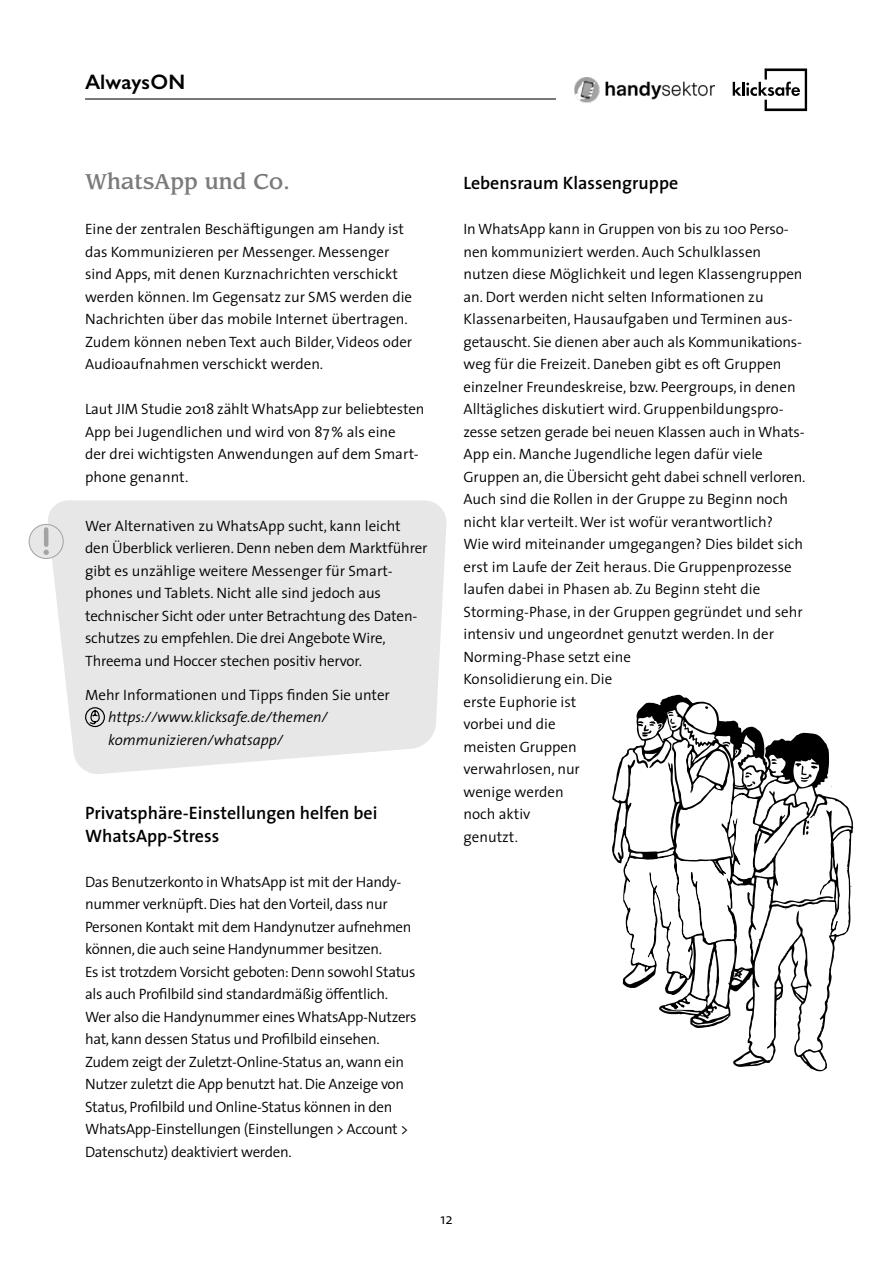
<style>
.page{position:relative;width:893px;height:1263px;background:#fff}
.page>*{position:absolute;margin:0;border:0;box-sizing:border-box;transform-origin:0 0}
.t1{font:500 21px "Leawood";color:#7b7b7a}
.t2{font:600 21px "Gill Sans";color:#000}
.t3{font:600 18px/22.5px "The Sans";color:#000}
.t4{font:300 15px/22.5px "The Sans";color:#000}
.t5{font:300 15px/22.5px "The Sans";letter-spacing:-.02em;color:#000}
.t6{font:italic 300 15px/22.5px "The Sans";color:#000}
</style>
<div class="page">
<svg style="left:48px;top:500px;width:399px;height:274px;background:#e9e9e9"></svg>
<div style="left:85px;top:707px;width:20px;height:20px;border:1px solid #000;border-radius:50%"></div>
<svg style="left:89px;top:709px;width:11px;height:16px"></svg>
<svg style="left:614px;top:701px;width:238px;height:369px"></svg>
<div style="left:29px;top:524px;width:34px;height:34px;background:#e7e7e7;border-radius:50%"></div>
<div style="left:29px;top:524px;width:35px;height:35px;border:1px solid #a3a3a3;border-radius:50%"></div>
<hr style="left:44px;top:529px;width:4px;height:16px;background:#a3a3a3">
<hr style="left:85px;top:98px;width:471px;height:2px;background:#000">
<img style="left:575px;top:77px;width:139px;height:26px">
<svg style="left:733px;top:68px;width:74px;height:43px"></svg>
<h1 class="t2" style="left:85px;top:70px;width:102px">Always ON</h1>
<h1 class="t1" style="left:85px;top:169px;width:207px">WhatsApp und Co.</h1>
<p class="t4" style="left:85px;top:217px;width:329px">Eine der zentralen Beschäftigungen am Handy ist das Kommunizieren per Messenger. Messenger sind Apps, mit denen Kurznachrichten verschickt werden können. Im Gegensatz zur SMS werden die Nachrichten über das mobile Internet übertragen.<br>Zudem können neben Text auch Bilder, Videos oder Audioaufnahmen verschickt werden.</p>
<p class="t4" style="left:85px;top:397px;width:341px">Laut JIM Studie 2018 zählt WhatsApp zur beliebtesten App bei Jugendlichen und wird von 87% als eine<br>der drei wichtigsten Anwendungen auf dem Smart&shy;phone genannt.</p>
<p class="t4" style="left:85px;top:514px;width:344px">Wer Alternativen zu WhatsApp sucht, kann leicht den Überblick verlieren. Denn neben dem Marktführer gibt es unzählige weitere Messenger für Smart&shy;phones und Tablets. Nicht alle sind jedoch aus technischer Sicht oder unter Betrachtung des Daten&shy;schutzes zu empfehlen. Die drei Angebote Wire, Threema und Hoccer stechen positiv hervor.</p>
<p class="t4" style="left:85px;top:683px;width:306px">Mehr Informationen und Tipps finden Sie unter</p>
<p class="t6" style="left:108px;top:705px;width:221px">https://www.klicksafe.de/themen/ kommunizieren/whatsapp/</p>
<p class="t3" style="left:85px;top:801px;width:294px">Privatsphäre-Einstellungen helfen bei<br>WhatsApp-Stress</p>
<p class="t5" style="left:85px;top:870px;width:333px">Das Benutzerkonto in WhatsApp ist mit der Handy&shy;nummer verknüpft. Dies hat den Vorteil, dass nur Personen Kontakt mit dem Handynutzer aufnehmen können, die auch seine Handynummer besitzen.<br>Es ist trotzdem Vorsicht geboten: Denn sowohl Status als auch Profilbild sind standardmäßig öffentlich.<br>Wer also die Handynummer eines WhatsApp-Nutzers hat, kann dessen Status und Profilbild einsehen.<br>Zudem zeigt der Zuletzt-Online-Status an, wann ein Nutzer zuletzt die App benutzt hat. Die Anzeige von Status, Profilbild und Online-Status können in den WhatsApp-Einstellungen (Einstellungen &gt; Account &gt; Datenschutz) deaktiviert werden.</p>
<p class="t3" style="left:463px;top:171px;width:216px">Lebensraum Klassengruppe</p>
<p class="t4" style="left:463px;top:217px;width:343px">In WhatsApp kann in Gruppen von bis zu 100 Perso&shy;nen kommuniziert werden. Auch Schulklassen nutzen diese Möglichkeit und legen Klassengruppen an. Dort werden nicht selten Informationen zu Klassenarbeiten, Hausaufgaben und Terminen aus&shy;getauscht. Sie dienen aber auch als Kommunikations&shy;weg für die Freizeit. Daneben gibt es oft Gruppen einzelner Freundeskreise, bzw. Peergroups, in denen Alltägliches diskutiert wird. Gruppenbildungspro&shy;zesse setzen gerade bei neuen Klassen auch in Whats-App ein. Manche Jugendliche legen dafür viele Gruppen an, die Übersicht geht dabei schnell verloren.<br>Auch sind die Rollen in der Gruppe zu Beginn noch nicht klar verteilt. Wer ist wofür verantwortlich?<br>Wie wird miteinander umgegangen? Dies bildet sich erst im Laufe der Zeit heraus. Die Gruppenprozesse laufen dabei in Phasen ab. Zu Beginn steht die Storming-Phase, in der Gruppen gegründet und sehr intensiv und ungeordnet genutzt werden. In der Norming-Phase setzt eine<br>Konsolidierung ein. Die<br>erste Euphorie ist<br>vorbei und die<br>meisten Gruppen<br>verwahrlosen, nur<br>wenige werden<br>noch aktiv<br>genutzt.</p>
<p class="t4" style="left:440px;top:1207px;width:14px">12</p>
</div>
